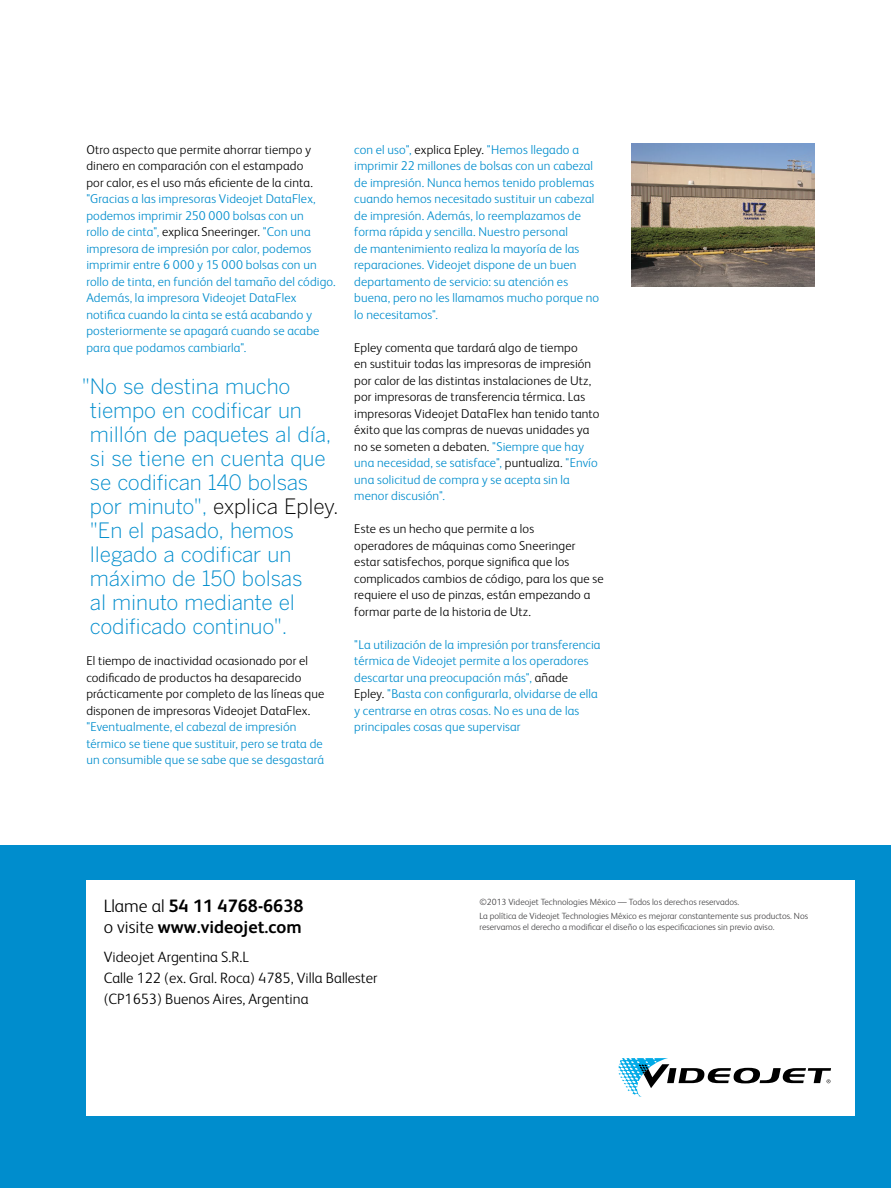
<style>
.page{position:relative;width:891px;height:1188px;background:#fff}
.page>*{position:absolute;margin:0;border:0;box-sizing:border-box;transform-origin:0 0}
.t1{font:21px/24px "Benton Got Lt";letter-spacing:-.01em;color:#008dcd}
.t2{font:700 18px/21px "FS Albert";color:#000}
.t3{font:300 15px/21px "FS Albert";color:#000}
.t4{font:300 12.75px/16.5px "FS Albert";letter-spacing:.01em;color:#008dcd}
.t5{font:300 12.75px/16.5px "FS Albert";letter-spacing:.01em;color:#000}
.t6{font:300 9px/14.7px "FS Albert";color:#414042}
.s1{color:#000}
.s2{color:#008dcd}
.s3{font-weight:300}
</style>
<div class="page">
<div style="left:0;top:846px;width:891px;height:342px;background:#008dcd"></div>
<div style="left:86px;top:880px;width:769px;height:236px;background:#fff"></div>
<svg style="left:618px;top:1058px;width:213px;height:39px"></svg>
<img style="left:631px;top:144px;width:184px;height:143px">
<p class="t5" style="left:86px;top:141px;width:228px">Otro aspecto que permite ahorrar tiempo y dinero en comparación con el estampado por calor, es el uso más eficiente de la cinta.</p>
<p class="t4" style="left:86px;top:191px;width:251px">"Gracias a las impresoras Videojet DataFlex, podemos imprimir 250 000 bolsas con un<br>rollo de cinta", <span class="s1">explica Sneeringer.</span> "Con una impresora de impresión por calor, podemos imprimir entre 6 000 y 15 000 bolsas con un rollo de tinta, en función del tamaño del código.<br>Además, la impresora Videojet DataFlex notifica cuando la cinta se está acabando y posteriormente se apagará cuando se acabe para que podamos cambiarla".</p>
<p class="t1" style="left:90px;top:375px;width:250px;text-indent:-8px">"No se destina mucho tiempo en codificar un millón de paquetes al día, si se tiene en cuenta que se codifican 140 bolsas por minuto", <span class="s1">explica Epley. </span>"En el pasado, hemos llegado a codificar un máximo de 150 bolsas<br>al minuto mediante el codificado continuo".</p>
<p class="t5" style="left:86px;top:653px;width:239px">El tiempo de inactividad ocasionado por el codificado de productos ha desaparecido prácticamente por completo de las líneas que disponen de impresoras Videojet DataFlex.</p>
<p class="t4" style="left:86px;top:719px;width:239px">"Eventualmente, el cabezal de impresión térmico se tiene que sustituir, pero se trata de un consumible que se sabe que se desgastará</p>
<p class="t4" style="left:354px;top:141px;width:246px">con el uso", <span class="s1">explica Epley.</span> "Hemos llegado a imprimir 22 millones de bolsas con un cabezal de impresión. Nunca hemos tenido problemas cuando hemos necesitado sustituir un cabezal de impresión. Además, lo reemplazamos de forma rápida y sencilla. Nuestro personal<br>de mantenimiento realiza la mayoría de las reparaciones. Videojet dispone de un buen departamento de servicio: su atención es buena, pero no les llamamos mucho porque no lo necesitamos".</p>
<p class="t5" style="left:354px;top:339px;width:247px">Epley comenta que tardará algo de tiempo<br>en sustituir todas las impresoras de impresión por calor de las distintas instalaciones de Utz, por impresoras de transferencia térmica. Las impresoras Videojet DataFlex han tenido tanto éxito que las compras de nuevas unidades ya no se someten a debaten. <span class="s2">"Siempre que hay una necesidad, se satisface",</span> puntualiza. <span class="s2">"Envío una solicitud de compra y se acepta sin la menor discusión".</span></p>
<p class="t5" style="left:354px;top:521px;width:251px">Este es un hecho que permite a los<br>operadores de máquinas como Sneeringer estar satisfechos, porque significa que los complicados cambios de código, para los que se requiere el uso de pinzas, están empezando a formar parte de la historia de Utz.</p>
<p class="t4" style="left:354px;top:636px;width:248px">"La utilización de la impresión por transferencia térmica de Videojet permite a los operadores descartar una preocupación más", <span class="s1">añade Epley.</span> "Basta con configurarla, olvidarse de ella y centrarse en otras cosas. No es una de las principales cosas que supervisar</p>
<h2 class="t2" style="left:104px;top:895px;width:201px"><span class="s3">Llame al</span> 54 11 4768-6638 <span class="s3">o visite</span> www.videojet.com<span class="s3">.</span></h2>
<p class="t3" style="left:104px;top:946px;width:275px">Videojet Argentina S.R.L<br>Calle 122 (ex. Gral. Roca) 4785, Villa Ballester (CP1653) Buenos Aires, Argentina</p>
<p class="t6" style="left:480px;top:894px;width:330px">©2013 Videojet Technologies México — Todos los derechos reservados.<br>La política de Videojet Technologies México es mejorar constantemente sus productos. Nos</p>
<p class="t6" style="left:480px;top:919px;width:296px">reservamos el derecho a modificar el diseño o las especificaciones sin previo aviso.</p>
</div>
